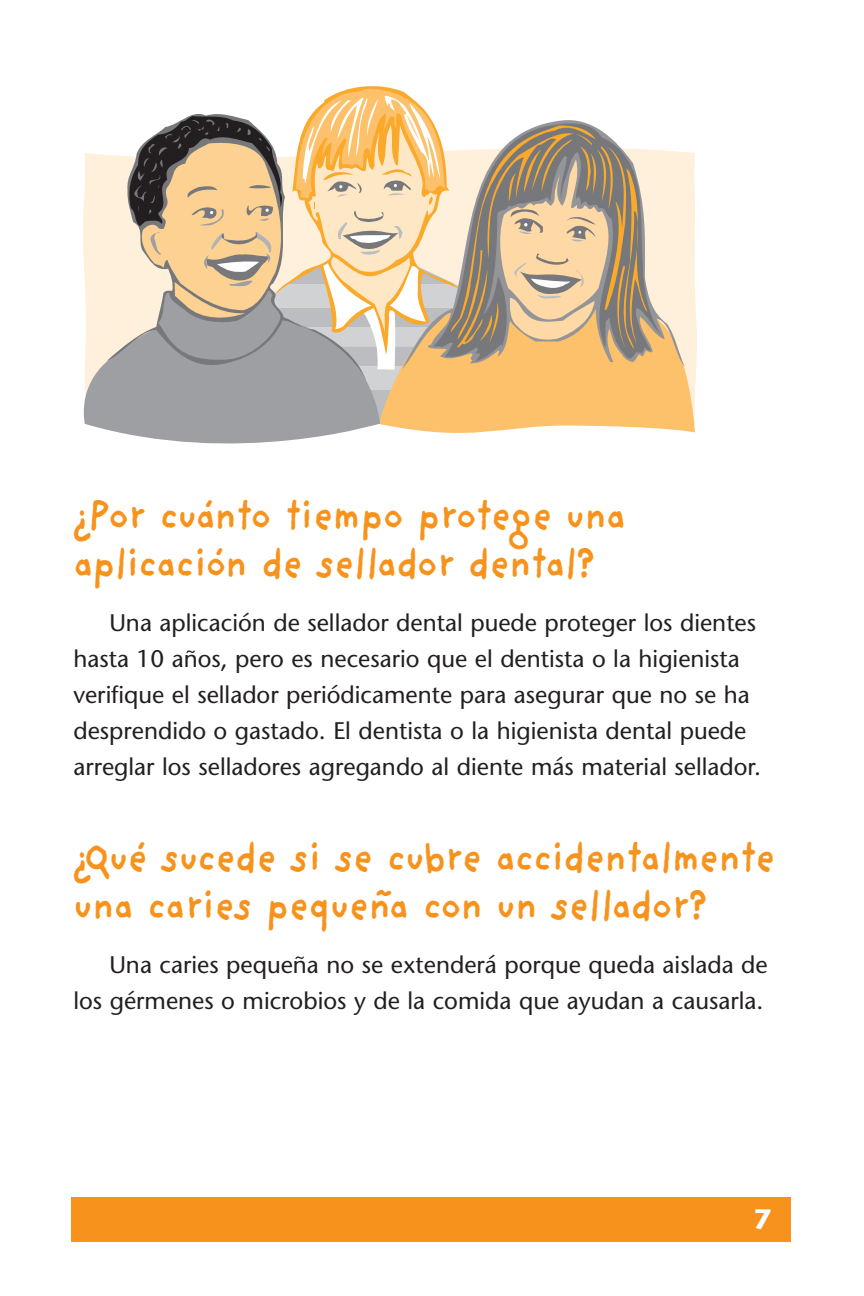
<style>
.page{position:relative;width:864px;height:1296px;background:#fff}
.page>*{position:absolute;margin:0;border:0;box-sizing:border-box;transform-origin:0 0}
.t1{font:700 42px/48px "Providence Sans";letter-spacing:-.035em;color:#f7931d;scale:.9 1}
.t2{font:700 28px "Stone Sans";color:#fff}
.t3{font:24px/36px "Stone Sans";color:#231f20}
</style>
<div class="page">
<div style="left:71px;top:1197px;width:720px;height:45px;background:#f7931d"></div>
<svg style="left:649px;top:268px;width:46px;height:165px;background:#fdd294"></svg>
<svg style="left:649px;top:150px;width:36px;height:219px;background:#fbe8ca"></svg>
<svg style="left:649px;top:149px;width:13px;height:212px;background:#f2dfc3"></svg>
<svg style="left:83px;top:88px;width:566px;height:355px"></svg>
<h2 class="t1" style="left:73px;top:491px;width:616px">¿Por cuánto tiempo protege una aplicación de sellador dental?</h2>
<p class="t3" style="left:73px;top:608px;width:689px;text-indent:36px">Una aplicación de sellador dental puede proteger los dientes hasta 10 años, pero es necesario que el dentista o la higienista verifique el sellador periódicamente para asegurar que no se ha desprendido o gastado. El dentista o la higienista dental puede arreglar los selladores agregando al diente más material sellador.</p>
<h2 class="t1" style="left:73px;top:833px;width:782px">¿Qué sucede si se cubre accidentalmente una caries pequeña con un sellador?</h2>
<p class="t3" style="left:73px;top:950px;width:696px;text-align:right">Una caries pequeña no se extenderá porque queda aislada de<br>los gérmenes o microbios y de la comida que ayudan a causarla.</p>
<p class="t2" style="left:754px;top:1208px;width:19px">7</p>
</div>
